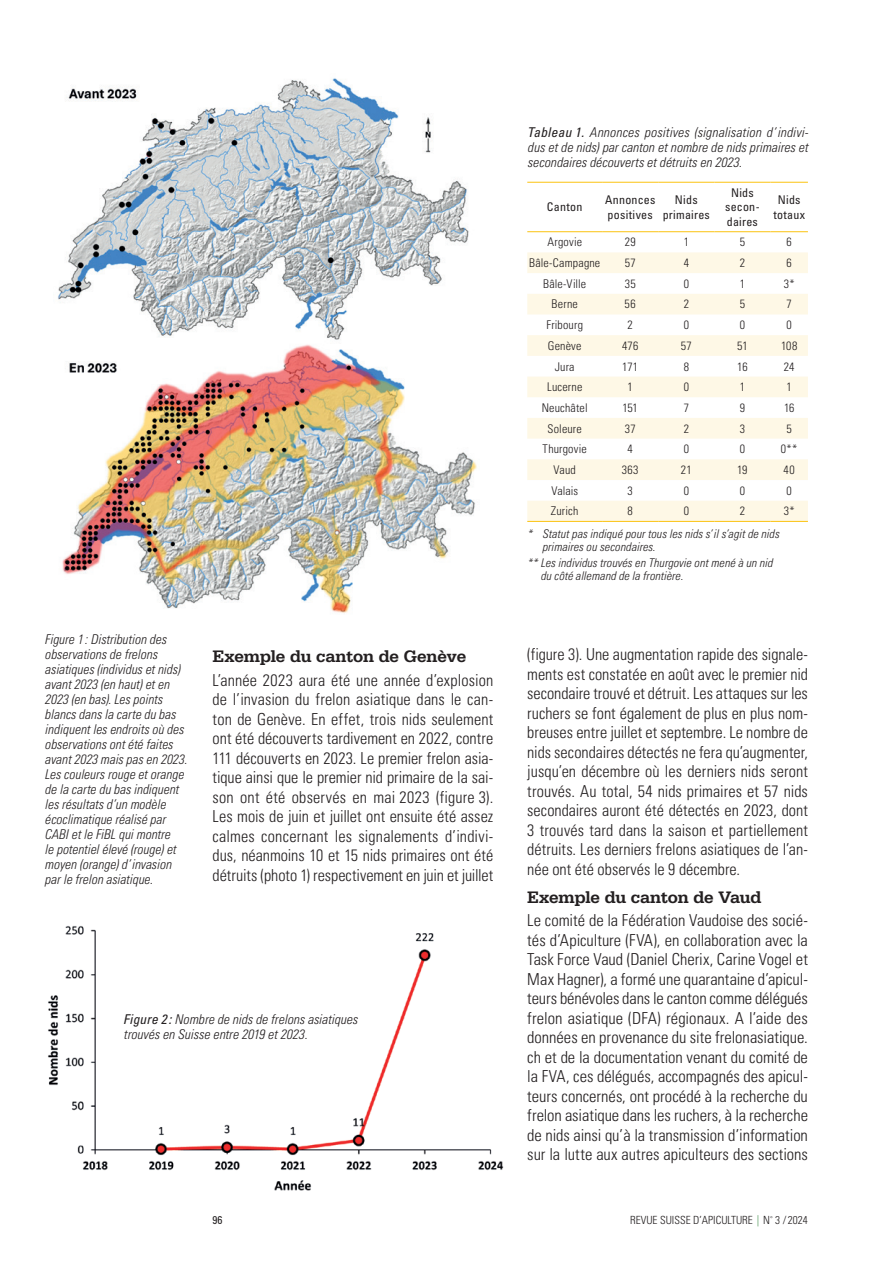
<style>
.page{position:relative;width:893px;height:1263px;background:#fff}
.page>*{position:absolute;margin:0;border:0;box-sizing:border-box;transform-origin:0 0}
.intertitre{font:500 17.25px "Serifa";letter-spacing:-.005em;color:#231f20}
.Texte_base{font:300 condensed 16.5px/19.5px "Univers LT Pro";color:#231f20;text-align:justify}
.légendes{font:italic 300 condensed 13.5px/15px "Univers LT Pro";color:#231f20}
.Texte_base-2{font:300 condensed 12px "Univers LT Pro";letter-spacing:.015em;color:#231f20}
.légendes-2{font:italic 300 condensed 12px/13.5px "Univers LT Pro";letter-spacing:.005em;color:#231f20}
.Texte_base-3{font:italic 300 condensed 12px/13.5px "Univers LT Pro";letter-spacing:.005em;color:#231f20}
.Texte_base-4{font:condensed 12px/14.4px "Univers LT Pro";letter-spacing:.02em;color:#231f20;text-align:center}
.t1{font:300 condensed 11.25px "Univers LT Pro";color:#231f20}
.t2{font:condensed 11.25px "Univers LT Pro";color:#231f20}
.s1{font-weight:400}
.s2{color:#3c8b45}
</style>
<div class="page">
<img style="left:58px;top:78px;width:419px;height:535px">
<img style="left:48px;top:926px;width:456px;height:265px">
<svg style="left:527px;top:252px;width:281px;height:269px;fill:#fef8e6"></svg>
<hr style="left:527px;top:182px;width:75px;height:1px;background:#fbc310">
<hr style="left:602px;top:182px;width:56px;height:1px;background:#fbc310">
<hr style="left:658px;top:182px;width:56px;height:1px;background:#fbc310">
<hr style="left:714px;top:182px;width:56px;height:1px;background:#fbc310">
<hr style="left:770px;top:182px;width:38px;height:1px;background:#fbc310">
<hr style="left:527px;top:231px;width:75px;height:1px;background:#fbc310">
<hr style="left:602px;top:231px;width:56px;height:1px;background:#fbc310">
<hr style="left:658px;top:231px;width:56px;height:1px;background:#fbc310">
<hr style="left:714px;top:231px;width:56px;height:1px;background:#fbc310">
<hr style="left:770px;top:231px;width:38px;height:1px;background:#fbc310">
<hr style="left:527px;top:521px;width:75px;height:1px;background:#fbc310">
<hr style="left:602px;top:521px;width:56px;height:1px;background:#fbc310">
<hr style="left:658px;top:521px;width:56px;height:1px;background:#fbc310">
<hr style="left:714px;top:521px;width:56px;height:1px;background:#fbc310">
<hr style="left:770px;top:521px;width:38px;height:1px;background:#fbc310">
<p class="légendes" style="left:45px;top:631px;width:144px">Figure 1 : Distribution des observations de frelons asiatiques (individus et nids) avant 2023 (en haut) et en<br>2023 (en bas). Les points blancs dans la carte du bas indiquent les endroits où des observations ont été faites avant 2023 mais pas en 2023.<br>Les couleurs rouge et orange de la carte du bas indiquent les résultats d’un modèle écoclimatique réalisé par<br>CABI et le FiBL qui montre<br>le potentiel élevé (rouge) et moyen (orange) d’invasion par le frelon asiatique.</p>
<p class="intertitre" style="left:213px;top:646px;width:255px">Exemple du canton de Genève</p>
<p class="Texte_base" style="left:213px;top:669px;width:282px">L’année 2023 aura été une année d’explosion de l’invasion du frelon asiatique dans le can&shy;ton de Genève. En effet, trois nids seulement ont été découverts tardivement en 2022, contre 111 découverts en 2023. Le premier frelon asia&shy;tique ainsi que le premier nid primaire de la sai&shy;son ont été observés en mai 2023 (figure 3).<br>Les mois de juin et juillet ont ensuite été assez calmes concernant les signalements d’indivi&shy;dus, néanmoins 10 et 15 nids primaires ont été détruits (photo 1) respectivement en juin et juillet</p>
<p class="légendes" style="left:123px;top:1011px;width:236px"><span class="s1">Figure 2 :</span> Nombre de nids de frelons asiatiques trouvés en Suisse entre 2019 et 2023.</p>
<p class="légendes" style="left:527px;top:124px;width:282px;text-align:justify"><span class="s1">Tableau 1.</span> Annonces positives (signalisation d’indivi&shy;dus et de nids) par canton et nombre de nids primaires et secondaires découverts et détruits en 2023.</p>
<p class="Texte_base-4" style="left:547px;top:200px;width:37px">Canton</p>
<p class="Texte_base-4" style="left:605px;top:192px;width:52px;text-align:left">Annonces positives</p>
<p class="Texte_base-4" style="left:663px;top:192px;width:49px">Nids primaires</p>
<p class="Texte_base-4" style="left:725px;top:185px;width:36px">Nids secon&shy;daires</p>
<p class="Texte_base-4" style="left:773px;top:192px;width:33px">Nids totaux</p>
<p class="Texte_base-2" style="left:547px;top:234px;width:36px">Argovie</p>
<p class="Texte_base-2" style="left:625px;top:234px;width:13px">29</p>
<p class="Texte_base-2" style="left:684px;top:234px;width:7px">1</p>
<p class="Texte_base-2" style="left:740px;top:234px;width:7px">5</p>
<p class="Texte_base-2" style="left:787px;top:234px;width:7px">6</p>
<p class="Texte_base-2" style="left:529px;top:255px;width:73px">Bâle-Campagne</p>
<p class="Texte_base-2" style="left:625px;top:255px;width:13px">57</p>
<p class="Texte_base-2" style="left:684px;top:255px;width:7px">4</p>
<p class="Texte_base-2" style="left:740px;top:255px;width:7px">2</p>
<p class="Texte_base-2" style="left:787px;top:255px;width:7px">6</p>
<p class="Texte_base-2" style="left:543px;top:275px;width:44px">Bâle-Ville</p>
<p class="Texte_base-2" style="left:625px;top:275px;width:12px">35</p>
<p class="Texte_base-2" style="left:684px;top:275px;width:7px">0</p>
<p class="Texte_base-2" style="left:740px;top:275px;width:7px">1</p>
<p class="Texte_base-2" style="left:784px;top:275px;width:12px">3*</p>
<p class="Texte_base-2" style="left:552px;top:296px;width:28px">Berne</p>
<p class="Texte_base-2" style="left:625px;top:296px;width:13px">56</p>
<p class="Texte_base-2" style="left:684px;top:296px;width:7px">2</p>
<p class="Texte_base-2" style="left:740px;top:296px;width:7px">5</p>
<p class="Texte_base-2" style="left:787px;top:296px;width:7px">7</p>
<p class="Texte_base-2" style="left:546px;top:317px;width:38px">Fribourg</p>
<p class="Texte_base-2" style="left:627px;top:317px;width:7px">2</p>
<p class="Texte_base-2" style="left:684px;top:317px;width:7px">0</p>
<p class="Texte_base-2" style="left:740px;top:317px;width:7px">0</p>
<p class="Texte_base-2" style="left:787px;top:317px;width:7px">0</p>
<p class="Texte_base-2" style="left:548px;top:337px;width:35px">Genève</p>
<p class="Texte_base-2" style="left:622px;top:337px;width:18px">476</p>
<p class="Texte_base-2" style="left:681px;top:337px;width:13px">57</p>
<p class="Texte_base-2" style="left:737px;top:337px;width:12px">51</p>
<p class="Texte_base-2" style="left:781px;top:337px;width:18px">108</p>
<p class="Texte_base-2" style="left:555px;top:358px;width:21px">Jura</p>
<p class="Texte_base-2" style="left:622px;top:358px;width:17px">171</p>
<p class="Texte_base-2" style="left:684px;top:358px;width:7px">8</p>
<p class="Texte_base-2" style="left:737px;top:358px;width:12px">16</p>
<p class="Texte_base-2" style="left:784px;top:358px;width:12px">24</p>
<p class="Texte_base-2" style="left:547px;top:379px;width:37px">Lucerne</p>
<p class="Texte_base-2" style="left:627px;top:379px;width:7px">1</p>
<p class="Texte_base-2" style="left:684px;top:379px;width:7px">0</p>
<p class="Texte_base-2" style="left:740px;top:379px;width:7px">1</p>
<p class="Texte_base-2" style="left:787px;top:379px;width:7px">1</p>
<p class="Texte_base-2" style="left:542px;top:400px;width:47px">Neuchâtel</p>
<p class="Texte_base-2" style="left:622px;top:400px;width:17px">151</p>
<p class="Texte_base-2" style="left:684px;top:400px;width:7px">7</p>
<p class="Texte_base-2" style="left:740px;top:400px;width:7px">9</p>
<p class="Texte_base-2" style="left:784px;top:400px;width:12px">16</p>
<p class="Texte_base-2" style="left:548px;top:420px;width:36px">Soleure</p>
<p class="Texte_base-2" style="left:625px;top:420px;width:12px">37</p>
<p class="Texte_base-2" style="left:684px;top:420px;width:7px">2</p>
<p class="Texte_base-2" style="left:740px;top:420px;width:7px">3</p>
<p class="Texte_base-2" style="left:787px;top:420px;width:7px">5</p>
<p class="Texte_base-2" style="left:543px;top:441px;width:46px">Thurgovie</p>
<p class="Texte_base-2" style="left:627px;top:441px;width:7px">4</p>
<p class="Texte_base-2" style="left:684px;top:441px;width:7px">0</p>
<p class="Texte_base-2" style="left:740px;top:441px;width:7px">0</p>
<p class="Texte_base-2" style="left:781px;top:441px;width:18px">0**</p>
<p class="Texte_base-2" style="left:554px;top:462px;width:24px">Vaud</p>
<p class="Texte_base-2" style="left:622px;top:462px;width:18px">363</p>
<p class="Texte_base-2" style="left:681px;top:462px;width:12px">21</p>
<p class="Texte_base-2" style="left:737px;top:462px;width:12px">19</p>
<p class="Texte_base-2" style="left:784px;top:462px;width:13px">40</p>
<p class="Texte_base-2" style="left:551px;top:482px;width:28px">Valais</p>
<p class="Texte_base-2" style="left:627px;top:482px;width:7px">3</p>
<p class="Texte_base-2" style="left:684px;top:482px;width:7px">0</p>
<p class="Texte_base-2" style="left:740px;top:482px;width:7px">0</p>
<p class="Texte_base-2" style="left:787px;top:482px;width:7px">0</p>
<p class="Texte_base-2" style="left:551px;top:503px;width:29px">Zurich</p>
<p class="Texte_base-2" style="left:627px;top:503px;width:7px">8</p>
<p class="Texte_base-2" style="left:684px;top:503px;width:7px">0</p>
<p class="Texte_base-2" style="left:740px;top:503px;width:7px">2</p>
<p class="Texte_base-2" style="left:784px;top:503px;width:12px">3*</p>
<p class="Texte_base-3" style="left:542px;top:526px;width:238px;text-indent:-15px">* Statut pas indiqué pour tous les nids s’il s’agit de nids primaires ou secondaires.</p>
<p class="légendes-2" style="left:540px;top:555px;width:234px;text-indent:-13px">** Les individus trouvés en Thurgovie ont mené à un nid du côté allemand de la frontière.</p>
<p class="Texte_base" style="left:527px;top:643px;width:282px">(figure 3). Une augmentation rapide des signale&shy;ments est constatée en août avec le premier nid secondaire trouvé et détruit. Les attaques sur les ruchers se font également de plus en plus nom&shy;breuses entre juillet et septembre. Le nombre de nids secondaires détectés ne fera qu’augmenter, jusqu’en décembre où les derniers nids seront trouvés. Au total, 54 nids primaires et 57 nids secondaires auront été détectés en 2023, dont 3 trouvés tard dans la saison et partiellement détruits. Les derniers frelons asiatiques de l’an&shy;née ont été observés le 9 décembre.</p>
<p class="intertitre" style="left:527px;top:887px;width:236px">Exemple du canton de Vaud</p>
<p class="Texte_base" style="left:527px;top:910px;width:282px">Le comité de la Fédération Vaudoise des socié&shy;tés d’Apiculture (FVA), en collaboration avec la Task Force Vaud (Daniel Cherix, Carine Vogel et Max Hagner), a formé une quarantaine d’apicul&shy;teurs bénévoles dans le canton comme délégués frelon asiatique (DFA) régionaux. A l’aide des données en provenance du site frelonasiatique. ch et de la documentation venant du comité de la FVA, ces délégués, accompagnés des apicul&shy;teurs concernés, ont procédé à la recherche du frelon asiatique dans les ruchers, à la recherche de nids ainsi qu’à la transmission d’information sur la lutte aux autres apiculteurs des sections</p>
<p class="t2" style="left:213px;top:1213px;width:11px">96</p>
<p class="t1" style="left:630px;top:1213px;width:179px">REVUE SUISSE D’APICULTURE <span class="s2">|</span> N<sup>°</sup> 3 / 2024</p>
</div>
